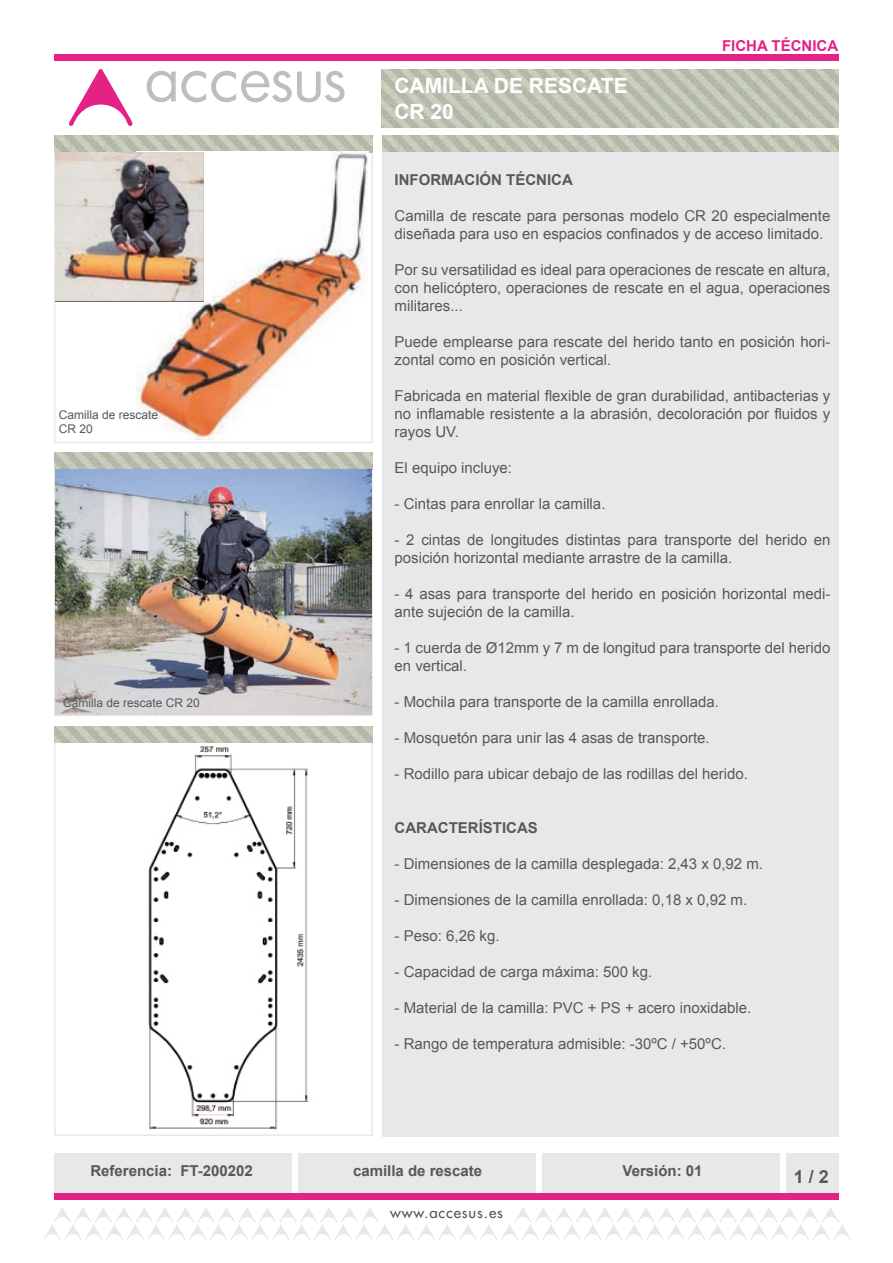
<style>
.page{position:relative;width:893px;height:1263px;background:#fff}
.page>*{position:absolute;margin:0;border:0;box-sizing:border-box;transform-origin:0 0}
.t1{font:700 21px/25.2px "Arial";color:#fff}
.t2{font:700 18px "Arial";color:#58585b}
.t3{font:15px/18px "Arial";color:#58585b}
.t4{font:700 15px "Arial";color:#58585b}
.t5{font:15px "Futura";letter-spacing:.06em;color:#58585b}
.t6{font:700 15px "Arial";color:#e42184}
.t7{font:12px/14.4px "Arial";color:#58585b}
</style>
<div class="page">
<div style="left:54px;top:136px;width:319px;height:307px;background:#fff;border:2px solid #e6e8e9"></div>
<div style="left:383px;top:136px;width:456px;height:1000px;background:#e6e8e9"></div>
<svg style="left:147px;top:71px;width:198px;height:31px"></svg>
<svg style="left:69px;top:69px;width:63px;height:57px"></svg>
<img style="left:381px;top:69px;width:458px;height:58px">
<div style="left:54px;top:1153px;width:237px;height:47px;background:#e6e8e9"></div>
<div style="left:298px;top:1153px;width:237px;height:47px;background:#e6e8e9"></div>
<div style="left:542px;top:1153px;width:237px;height:47px;background:#e6e8e9"></div>
<div style="left:786px;top:1153px;width:53px;height:47px;background:#e6e8e9"></div>
<div style="left:54px;top:54px;width:785px;height:6px;background:#e42184"></div>
<div style="left:54px;top:1193px;width:785px;height:7px;background:#e42184"></div>
<svg style="left:44px;top:1208px;width:806px;height:32px"></svg>
<img style="left:54px;top:136px;width:319px;height:16px">
<img style="left:383px;top:136px;width:456px;height:16px">
<img style="left:136px;top:152px;width:232px;height:287px">
<img style="left:56px;top:152px;width:147px;height:149px">
<img style="left:54px;top:453px;width:319px;height:16px">
<img style="left:56px;top:469px;width:315px;height:245px">
<div style="left:54px;top:726px;width:319px;height:410px;background:#fff;border:2px solid #e6e8e9"></div>
<img style="left:54px;top:726px;width:319px;height:17px">
<img style="left:147px;top:746px;width:162px;height:384px">
<p class="t7" style="left:59px;top:408px;width:101px">Camilla de rescate<br>CR 20</p>
<p class="t7" style="left:63px;top:696px;width:138px">Camilla de rescate CR 20</p>
<h1 class="t1" style="left:394px;top:74px;width:235px">CAMILLA DE RESCATE<br>CR 20</h1>
<p class="t6" style="left:722px;top:36px;width:118px">FICHA TÉCNICA</p>
<p class="t4" style="left:395px;top:170px;width:180px">INFORMACIÓN TÉCNICA</p>
<p class="t3" style="left:395px;top:207px;width:437px">Camilla de rescate para personas modelo CR 20 especialmente diseñada para uso en espacios confinados y de acceso limitado.</p>
<p class="t3" style="left:395px;top:261px;width:437px;text-align:justify">Por su versatilidad es ideal para operaciones de rescate en altura, con helicóptero, operaciones de rescate en el agua, operaciones militares...</p>
<p class="t3" style="left:395px;top:333px;width:437px">Puede emplearse para rescate del herido tanto en posición hori&shy;zontal como en posición vertical.</p>
<p class="t3" style="left:395px;top:387px;width:437px;text-align:justify">Fabricada en material flexible de gran durabilidad, antibacterias y no inflamable resistente a la abrasión, decoloración por fluidos y rayos UV.</p>
<p class="t3" style="left:395px;top:459px;width:119px">El equipo incluye:</p>
<p class="t3" style="left:395px;top:495px;width:212px">- Cintas para enrollar la camilla.</p>
<p class="t3" style="left:395px;top:531px;width:437px">- 2 cintas de longitudes distintas para transporte del herido en posición horizontal mediante arrastre de la camilla.</p>
<p class="t3" style="left:395px;top:585px;width:437px">- 4 asas para transporte del herido en posición horizontal medi&shy;ante sujeción de la camilla.</p>
<p class="t3" style="left:395px;top:639px;width:437px">- 1 cuerda de Ø12mm y 7 m de longitud para transporte del herido en vertical.</p>
<p class="t3" style="left:395px;top:693px;width:326px">- Mochila para transporte de la camilla enrollada.</p>
<p class="t3" style="left:395px;top:729px;width:317px">- Mosquetón para unir las 4 asas de transporte.</p>
<p class="t3" style="left:395px;top:765px;width:355px">- Rodillo para ubicar debajo de las rodillas del herido.</p>
<p class="t4" style="left:395px;top:818px;width:145px">CARACTERÍSTICAS</p>
<p class="t3" style="left:395px;top:855px;width:370px">- Dimensiones de la camilla desplegada: 2,43 x 0,92 m.</p>
<p class="t3" style="left:395px;top:891px;width:354px">- Dimensiones de la camilla enrollada: 0,18 x 0,92 m.</p>
<p class="t3" style="left:395px;top:927px;width:107px">- Peso: 6,26 kg.</p>
<p class="t3" style="left:395px;top:963px;width:259px">- Capacidad de carga máxima: 500 kg.</p>
<p class="t3" style="left:395px;top:999px;width:358px">- Material de la camilla: PVC + PS + acero inoxidable.</p>
<p class="t3" style="left:395px;top:1035px;width:333px">- Rango de temperatura admisible: -30ºC / +50ºC.</p>
<p class="t4" style="left:90px;top:1161px;width:164px">Referencia: FT-200202</p>
<p class="t4" style="left:353px;top:1161px;width:131px">camilla de rescate</p>
<p class="t4" style="left:623px;top:1161px;width:82px">Versión: 01</p>
<p class="t2" style="left:794px;top:1164px;width:37px">1 / 2</p>
<p class="t5" style="left:390px;top:1203px;width:114px">www.accesus.es</p>
</div>
